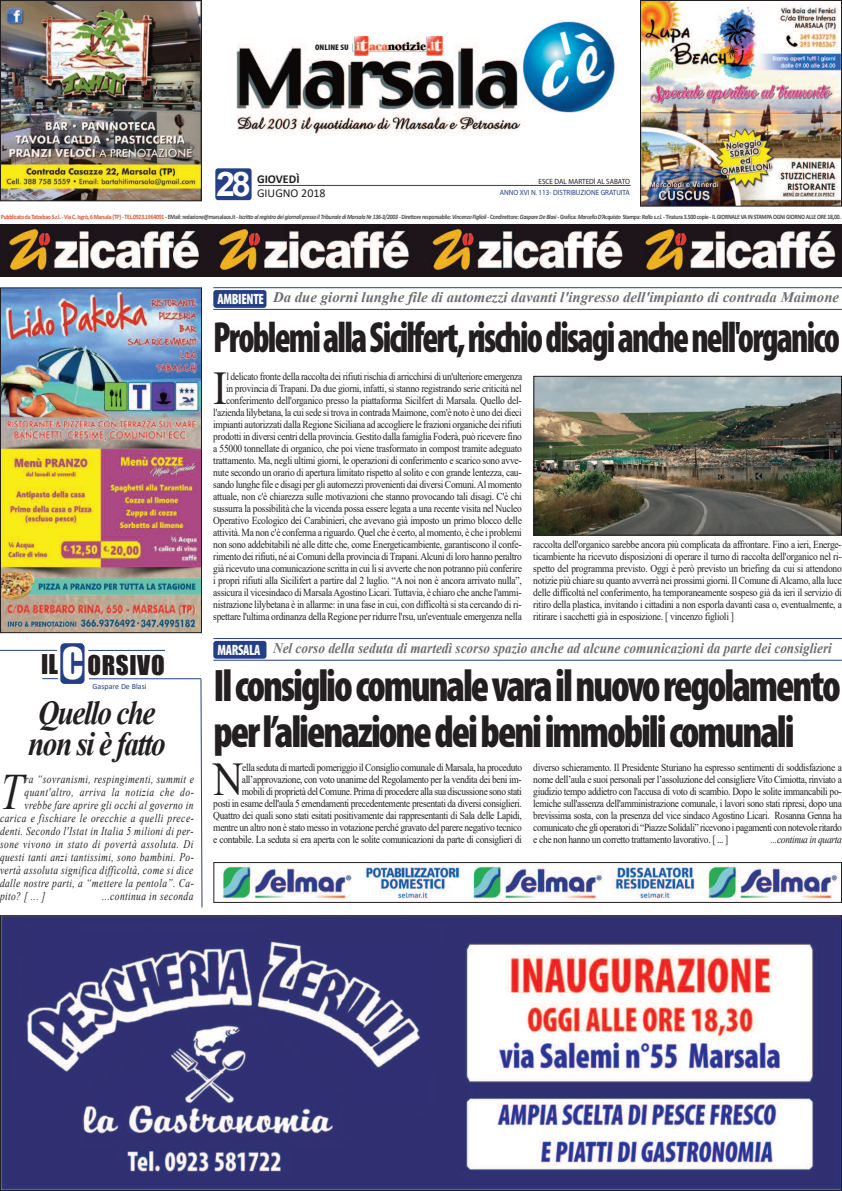
<style>
.page{position:relative;width:842px;height:1191px;background:#fff}
.page>*{position:absolute;margin:0;border:0;box-sizing:border-box;transform-origin:0 0}
.t1{font:italic 51px "Times New Roman";color:#231f20;scale:.81 1}
.t2{font:47px "Times New Roman";color:#231f20;scale:.89 1}
.t3{font:900 condensed 45.8px/45.8px "Myriad Pro";letter-spacing:-.05em;color:#231f20;scale:.91 1}
.t4{font:900 condensed 43.8px "Myriad Pro";letter-spacing:-.05em;color:#231f20;scale:.82 1}
.t5{font:40px "Impact";color:#fff}
.t6{font:700 33.9px "Arial";color:#fff}
.t7{font:italic 700 33.6px/30.6px "Times New Roman";letter-spacing:-.05em;color:#231f20;scale:.87 1}
.t8{font:25px "Impact";letter-spacing:.025em;color:#231f20}
.t9{font:900 condensed 15px "Myriad Pro";letter-spacing:-.025em;color:#fff;scale:.89 1}
.t10{font:italic 700 14.6px "Times New Roman";color:#6c6d70;scale:.91 1}
.t11{font:italic 700 14.6px "Times New Roman";color:#6c6d70}
.t12{font:12px "Calibri";color:#231f20}
.t13{font:700 12px "Calibri";color:#231f20}
.t14{font:italic 11.7px "Times New Roman";letter-spacing:.04em;color:#231f20;scale:.81 1}
.t15{font:10.7px/12px "Times New Roman";letter-spacing:-.025em;color:#231f20;text-align:right;scale:.89 1}
.t16{font:italic 10.7px "Times New Roman";letter-spacing:-.035em;color:#231f20;scale:.89 1}
.t17{font:900 condensed 8.1px "Myriad Pro";color:#231f20;scale:1.11 1}
.t18{font:8px "Calibri";color:#253e88}
.t19{font:7.5px "Myriad Pro";color:#253e88;scale:.94 1}
.t20{font:7.5px "Myriad Pro";color:#231f20;scale:.94 1}
.t21{font:700 6.6px "Calibri";letter-spacing:-.045em;color:#4b4c4d;scale:.87 1}
.s1{color:#e15438}
.s2{font-style:italic}
</style>
<div class="page">
<img style="left:236px;top:21px;width:379px;height:115px">
<img style="left:0;top:225px;width:842px;height:52px">
<img style="left:222px;top:864px;width:618px;height:37px">
<div style="left:213px;top:862px;width:629px;height:41px;border:1px solid #231f20"></div>
<div style="left:215px;top:168px;width:37px;height:32px;background:#253e88;border-radius:3px"></div>
<hr style="left:258px;top:185px;width:373px;height:1px;background:#253e88">
<img style="left:352px;top:36px;width:93px;height:19px">
<div style="left:213px;top:641px;width:53px;height:17px;background:#253e88;border-radius:3px"></div>
<hr style="left:213px;top:638px;width:629px;height:1px;background:#253e88">
<hr style="left:213px;top:659px;width:629px;height:1px;background:#253e88">
<div style="left:213px;top:290px;width:53px;height:18px;background:#253e88;border-radius:3px"></div>
<hr style="left:213px;top:287px;width:629px;height:1px;background:#253e88">
<hr style="left:213px;top:309px;width:629px;height:1px;background:#253e88">
<img style="left:2px;top:2px;width:198px;height:197px">
<div style="left:0;top:0;width:202px;height:201px;border:1px solid #231f20"></div>
<img style="left:2px;top:289px;width:198px;height:342px">
<div style="left:0;top:287px;width:202px;height:346px;border:1px solid #231f20"></div>
<img style="left:642px;top:2px;width:198px;height:203px">
<div style="left:640px;top:0;width:202px;height:207px;border:1px solid #231f20"></div>
<img style="left:2px;top:917px;width:838px;height:272px">
<svg style="left:200px;top:679px;width:3px;height:229px"></svg>
<div style="left:60px;top:643px;width:25px;height:41px;background:#253e88;border-radius:4px"></div>
<hr style="left:89px;top:678px;width:112px;height:1px;background:#253e88">
<hr style="left:88px;top:650px;width:77px;height:1px;background:#253e88">
<svg style="left:42px;top:678px;width:16px;height:1px"></svg>
<hr style="left:0;top:650px;width:57px;height:1px;background:#253e88">
<img style="left:535px;top:378px;width:305px;height:155px">
<div style="left:533px;top:376px;width:309px;height:159px;border:1px solid #231f20"></div>
<p class="t17" style="left:315px;top:45px;width:32px">ONLINE SU</p>
<h3 class="t6" style="left:216px;top:165px;width:36px">28</h3>
<p class="t13" style="left:257px;top:174px;width:44px">GIOVEDÌ</p>
<p class="t12" style="left:257px;top:188px;width:70px">GIUGNO 2018</p>
<p class="t20" style="left:538px;top:178px;width:99px">ESCE DAL MARTEDÌ AL SABATO</p>
<p class="t19" style="left:500px;top:189px;width:140px">ANNO XVI N. 113- DISTRIBUZIONE GRATUITA</p>
<p class="t21" style="left:1px;top:214px;width:967px"><span class="s1">Pubblicato da Tatzebao S.r.l. - Via C. Isgrò, 6 Marsala (TP) - TEL.0923.1964091</span> - EMail: redazione@marsalace.it - <span class="s2">Iscritto al registro dei giornali presso il Tribunale di Marsala Nr 136-3/2003 -</span> Direttore responsabile: <span class="s2">Vincenzo Figlioli</span> - Condirettore: <span class="s2">Gaspare De Blasi -</span> Grafica: <span class="s2">Marcello D’Acquisto</span> Stampa: <span class="s2">Rallo s.r.l. -</span> Tiratura 3.500 copie - IL GIORNALE VA IN STAMPA OGNI GIORNO ALLE ORE 18,00.</p>
<h3 class="t11" style="left:273px;top:289px;width:567px">Da due giorni lunghe file di automezzi davanti l'ingresso dell'impianto di contrada Maimone</h3>
<h3 class="t4" style="left:213px;top:322px;width:766px">ProblemiallaSicilfert,rischiodisagianchenell'organico</h3>
<h3 class="t9" style="left:217px;top:294px;width:54px">AMBIENTE</h3>
<h3 class="t5" style="left:62px;top:639px;width:23px">C</h3>
<h3 class="t8" style="left:41px;top:649px;width:125px">IL ORSIVO</h3>
<p class="t18" style="left:93px;top:683px;width:56px">Gaspare De Blasi</p>
<h3 class="t7" style="left:28px;top:697px;width:159px">Quello che non si è fatto</h3>
<h1 class="t1" style="left:0;top:763px;width:30px">T</h1>
<p class="t14" style="left:25px;top:772px;width:210px">ra “sovranismi, respingimenti, summit e</p>
<p class="t14" style="left:25px;top:785px;width:211px">quant'altro, arriva la notizia che do-</p>
<p class="t14" style="left:25px;top:798px;width:210px">vrebbe fare aprire gli occhi al governo in</p>
<p class="t14" style="left:0;top:811px;width:241px">carica e fischiare le orecchie a quelli prece-</p>
<p class="t14" style="left:0;top:824px;width:241px">denti. Secondo l'Istat in Italia 5 milioni di per-</p>
<p class="t14" style="left:0;top:837px;width:240px">sone vivono in stato di povertà assoluta. Di</p>
<p class="t14" style="left:0;top:850px;width:241px">questi tanti anzi tantissimi, sono bambini. Po-</p>
<p class="t14" style="left:0;top:863px;width:240px">vertà assoluta significa difficoltà, come si dice</p>
<p class="t14" style="left:0;top:876px;width:241px">dalle nostre parti, a “mettere la pentola”. Ca-</p>
<p class="t14" style="left:0;top:889px;width:58px">pito? [ ... ]</p>
<p class="t14" style="left:102px;top:889px;width:114px">...continua in seconda</p>
<p class="t15" style="left:213px;top:370px;width:349px">l delicato fronte della raccolta dei rifiuti rischia di arricchirsi di un'ulteriore emergenza<br>in provincia di Trapani. Da due giorni, infatti, si stanno registrando serie criticità nel conferimento dell'organico presso la piattaforma Sicilfert di Marsala. Quello del&shy;l'azienda lilybetana, la cui sede si trova in contrada Maimone, com'è noto è uno dei dieci impianti autorizzati dalla Regione Siciliana ad accogliere le frazioni organiche dei rifiuti prodotti in diversi centri della provincia. Gestito dalla famiglia Foderà, può ricevere fino a 55000 tonnellate di organico, che poi viene trasformato in compost tramite adeguato trattamento. Ma, negli ultimi giorni, le operazioni di conferimento e scarico sono avve&shy;nute secondo un orario di apertura limitato rispetto al solito e con grande lentezza, cau&shy;sando lunghe file e disagi per gli automezzi provenienti dai diversi Comuni.Al momento attuale, non c'è chiarezza sulle motivazioni che stanno provocando tali disagi. C'è chi sussurra la possibilità che la vicenda possa essere legata a una recente visita nel Nucleo Operativo Ecologico dei Carabinieri, che avevano già imposto un primo blocco delle attività. Ma non c'è conferma a riguardo. Quel che è certo, al momento, è che i problemi non sono addebitabili né alle ditte che, come Energeticambiente, garantiscono il confe&shy;rimento dei rifiuti, né ai Comuni della provincia di Trapani.Alcuni di loro hanno peraltro già ricevuto una comunicazione scritta in cui li si avverte che non potranno più conferire i propri rifiuti alla Sicilifert a partire dal 2 luglio. “A noi non è ancora arrivato nulla”, assicura il vicesindaco di MarsalaAgostino Licari. Tuttavia, è chiaro che anche l'ammi&shy;nistrazione lilybetana è in allarme: in una fase in cui, con difficoltà si sta cercando di ri&shy;spettare l'ultima ordinanza della Regione per ridurre l'rsu, un'eventuale emergenza nella</p>
<h2 class="t2" style="left:213px;top:362px;width:17px">I</h2>
<p class="t15" style="left:533px;top:538px;width:348px;text-align:justify">raccolta dell'organico sarebbe ancora più complicata da affrontare. Fino a ieri, Energe&shy;ticambiente ha ricevuto disposizioni di operare il turno di raccolta dell'organico nel ri&shy;spetto del programma previsto. Oggi è però previsto un briefing da cui si attendono notizie più chiare su quanto avverrà nei prossimi giorni. Il Comune diAlcamo, alla luce delle difficoltà nel conferimento, ha temporaneamente sospeso già da ieri il servizio di ritiro della plastica, invitando i cittadini a non esporla davanti casa o, eventualmente, a ritirare i sacchetti già in esposizione. [ vincenzo figlioli ]</p>
<h3 class="t10" style="left:273px;top:640px;width:615px">Nel corso della seduta di martedì scorso spazio anche ad alcune comunicazioni da parte dei consiglieri</h3>
<h3 class="t3" style="left:213px;top:667px;width:691px">Ilconsigliocomunalevarailnuovoregolamento perl’alienazionedeibeniimmobilicomunali</h3>
<h3 class="t9" style="left:217px;top:645px;width:50px">MARSALA</h3>
<p class="t15" style="left:213px;top:761px;width:349px">ella seduta di martedì pomeriggio il Consiglio comunale di Marsala, ha proceduto all’approvazione, con voto unanime del Regolamento per la vendita dei beni im-<br>mobili di proprietà del Comune. Prima di procedere alla sua discussione sono stati<br>posti in esame dell'aula 5 emendamenti precedentemente presentati da diversi consiglieri.<br>Quattro dei quali sono stati esitati positivamente dai rappresentanti di Sala delle Lapidi, mentre un altro non è stato messo in votazione perché gravato del parere negativo tecnico e contabile. La seduta si era aperta con le solite comunicazioni da parte di consiglieri di</p>
<p class="t15" style="left:533px;top:761px;width:348px;text-align:justify">diverso schieramento. Il Presidente Sturiano ha espresso sentimenti di soddisfazione a nome dell’aula e suoi personali per l’assoluzione del consigliere Vito Cimiotta, rinviato a giudizio tempo addietro con l'accusa di voto di scambio. Dopo le solite immancabili po&shy;lemiche sull'assenza dell'amministrazione comunale, i lavori sono stati ripresi, dopo una brevissima sosta, con la presenza del vice sindaco Agostino Licari. Rosanna Genna ha comunicato che gli operatori di “Piazze Solidali” ricevono i pagamenti con notevole ritardo e che non hanno un corretto trattamento lavorativo. [ ... ]</p>
<h2 class="t2" style="left:213px;top:753px;width:35px">N</h2>
<p class="t16" style="left:771px;top:833px;width:81px">...continua in quarta</p>
</div>
